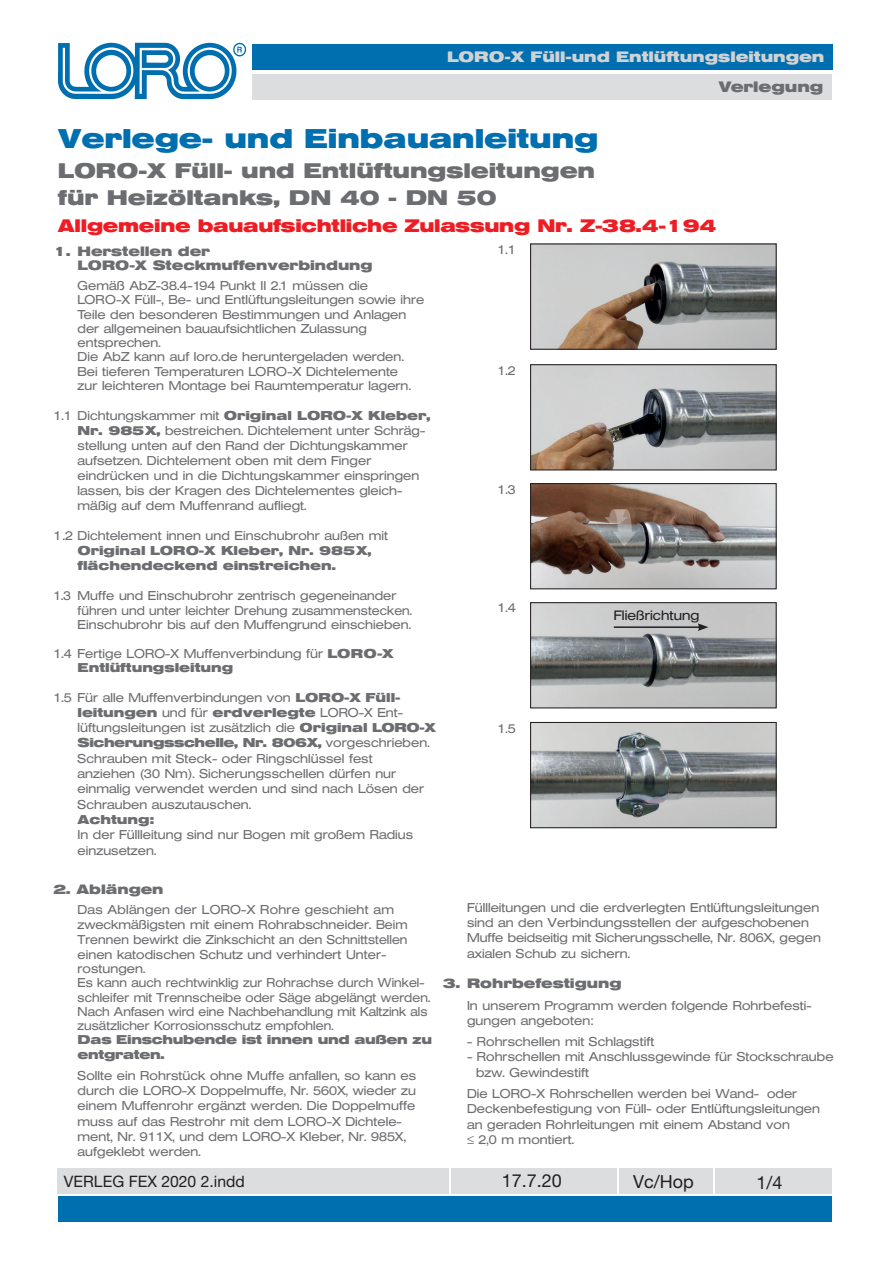
<style>
.page{position:relative;width:893px;height:1263px;background:#fff}
.page>*{position:absolute;margin:0;border:0;box-sizing:border-box;transform-origin:0 0}
.t1{font:700 27px "Helvetica Extended BQ";color:#006faf}
.t2{font:700 21px/27px "Helvetica Extended BQ";color:#6c6d70}
.t3{font:700 18px "Helvetica Extended BQ";letter-spacing:-.01em;color:#ee1d23}
.t4{font:18px "Helvetica Neue LT Std";color:#231f20}
.t5{font:15.75px "Helvetica Neue LT Std";color:#231f20}
.t6{font:700 15px "Helvetica Extended BQ";color:#d1d2d4}
.t7{font:700 15px "Helvetica Extended BQ";color:#6c6d70}
.t8{font:700 13.5px/14.2px "Helvetica Extended BQ";color:#6c6d70}
.t9{font:300 13.5px "Helvetica Extended BQ";color:#231f20}
.t10{font:300 12.75px/15.3px "Helvetica Extended BQ";color:#6c6d70}
.t11{font:300 12.75px/14.9px "Helvetica Extended BQ";color:#6c6d70;scale:.96 1}
.t12{font:700 12.75px/15px "Helvetica Extended BQ";color:#6c6d70}
.t13{font:700 12.75px/14.2px "Helvetica Extended BQ";letter-spacing:-.02em;color:#6c6d70}
.s1{font-weight:700}
</style>
<div class="page">
<div style="left:252px;top:44px;width:581px;height:26px;background:#006faf"></div>
<div style="left:252px;top:74px;width:580px;height:25px;background:#dcdddf"></div>
<img style="left:58px;top:42px;width:189px;height:58px">
<div style="left:58px;top:1196px;width:774px;height:26px;background:#006faf"></div>
<div style="left:58px;top:1168px;width:391px;height:25px;background:#dcdddf"></div>
<div style="left:451px;top:1168px;width:166px;height:25px;background:#dcdddf"></div>
<div style="left:619px;top:1168px;width:94px;height:25px;background:#dcdddf"></div>
<div style="left:715px;top:1168px;width:117px;height:25px;background:#dcdddf"></div>
<img style="left:532px;top:245px;width:243px;height:103px">
<div style="left:530px;top:243px;width:247px;height:107px;border:1px solid #231f20"></div>
<img style="left:532px;top:366px;width:243px;height:102px">
<div style="left:530px;top:364px;width:247px;height:106px;border:1px solid #231f20"></div>
<img style="left:532px;top:485px;width:243px;height:102px">
<div style="left:530px;top:483px;width:247px;height:106px;border:1px solid #231f20"></div>
<img style="left:532px;top:604px;width:243px;height:102px">
<div style="left:530px;top:602px;width:247px;height:106px;border:1px solid #231f20"></div>
<img style="left:532px;top:724px;width:243px;height:102px">
<div style="left:530px;top:722px;width:247px;height:106px;border:1px solid #231f20"></div>
<hr style="left:614px;top:626px;width:86px;height:2px;background:#231f20">
<svg style="left:698px;top:623px;width:10px;height:8px"></svg>
<p class="t6" style="left:447px;top:48px;width:379px">LORO-X Füll-und Entlüftungsleitungen</p>
<p class="t7" style="left:719px;top:78px;width:106px">Verlegung</p>
<h1 class="t1" style="left:58px;top:122px;width:542px">Verlege- und Einbauanleitung</h1>
<h2 class="t2" style="left:58px;top:157px;width:539px">LORO-X Füll- und Entlüftungsleitungen für Heizöltanks, DN 40 - DN 50</h2>
<h3 class="t3" style="left:58px;top:215px;width:660px">Allgemeine bauaufsichtliche Zulassung Nr. Z-38.4-194</h3>
<p class="t8" style="left:78px;top:244px;width:297px;text-indent:-24px">1. Herstellen der<br>LORO-X Steckmuffenverbindung</p>
<p class="t10" style="left:78px;top:279px;width:348px;line-height:14.2px">Gemäß AbZ-38.4-194 Punkt II 2.1 müssen die<br>LORO-X Füll-, Be- und Entlüftungsleitungen sowie ihre Teile den besonderen Bestimmungen und Anlagen der allgemeinen bauaufsichtlichen Zulassung entsprechen.<br>Die AbZ kann auf loro.de heruntergeladen werden.<br>Bei tieferen Temperaturen LORO-X Dichtelemente<br>zur leichteren Montage bei Raumtemperatur lagern.</p>
<p class="t10" style="left:78px;top:408px;width:354px;text-indent:-24px">1.1 Dichtungskammer mit <span class="s1">Original LORO-X Kleber, Nr. 985X,</span> bestreichen. Dichtelement unter Schräg&shy;stellung unten auf den Rand der Dichtungskammer aufsetzen. Dichtelement oben mit dem Finger eindrücken und in die Dichtungskammer einspringen lassen, bis der Kragen des Dichtelementes gleich&shy;mäßig auf dem Muffenrand aufliegt.</p>
<p class="t10" style="left:54px;top:528px;width:336px">1.2 Dichtelement innen und Einschubrohr außen mit</p>
<p class="t12" style="left:78px;top:543px;width:295px">Original LORO-X Kleber, Nr. 985X, flächendeckend einstreichen.</p>
<p class="t11" style="left:78px;top:588px;width:350px;text-indent:-24px">1.3 Muffe und Einschubrohr zentrisch gegeneinander führen und unter leichter Drehung zusammenstecken.<br>Einschubrohr bis auf den Muffengrund einschieben.</p>
<p class="t10" style="left:78px;top:646px;width:318px;line-height:14.2px;text-indent:-24px">1.4 Fertige LORO-X Muffenverbindung für <span class="s1">LORO-X<br>Entlüftungsleitung</span></p>
<p class="t10" style="left:78px;top:690px;width:360px;text-indent:-24px">1.5 Für alle Muffenverbindungen von <span class="s1">LORO-X Füll&shy;leitungen</span> und für <span class="s1">erdverlegte</span> LORO-X Ent&shy;lüftungsleitungen ist zusätzlich die <span class="s1">Original LORO-X Sicherungsschelle, Nr. 806X,</span> vorgeschrieben.<br>Schrauben mit Steck- oder Ringschlüssel fest<br>anziehen (30 Nm). Sicherungsschellen dürfen nur einmalig verwendet werden und sind nach Lösen der Schrauben auszutauschen.</p>
<p class="t12" style="left:78px;top:812px;width:78px">Achtung:</p>
<p class="t10" style="left:78px;top:827px;width:337px">In der Füllleitung sind nur Bogen mit großem Radius einzusetzen.</p>
<p class="t10" style="left:498px;top:242px;width:20px">1.1</p>
<p class="t10" style="left:498px;top:363px;width:20px">1.2</p>
<p class="t10" style="left:498px;top:482px;width:20px">1.3</p>
<p class="t10" style="left:498px;top:600px;width:20px">1.4</p>
<p class="t9" style="left:614px;top:608px;width:87px">Fließrichtung</p>
<p class="t10" style="left:498px;top:721px;width:20px">1.5</p>
<p class="t8" style="left:54px;top:882px;width:111px">2. Ablängen</p>
<p class="t10" style="left:78px;top:902px;width:354px;line-height:14.5px">Das Ablängen der LORO-X Rohre geschieht am zweckmäßigsten mit einem Rohrabschneider. Beim Trennen bewirkt die Zinkschicht an den Schnittstellen einen katodischen Schutz und verhindert Unter&shy;rostungen.<br>Es kann auch rechtwinklig zur Rohrachse durch Winkel&shy;schleifer mit Trennscheibe oder Säge abgelängt werden.<br>Nach Anfasen wird eine Nachbehandlung mit Kaltzink als zusätzlicher Korrosionsschutz empfohlen.</p>
<p class="t13" style="left:78px;top:1033px;width:356px">Das Einschubende ist innen und außen zu entgraten.</p>
<p class="t10" style="left:78px;top:1068px;width:340px">Sollte ein Rohrstück ohne Muffe anfallen, so kann es durch die LORO-X Doppelmuffe, Nr. 560X, wieder zu einem Muffenrohr ergänzt werden. Die Doppelmuffe muss auf das Restrohr mit dem LORO-X Dichtele&shy;ment, Nr. 911X, und dem LORO-X Kleber, Nr. 985X, aufgeklebt werden.</p>
<p class="t10" style="left:467px;top:900px;width:355px">Füllleitungen und die erdverlegten Entlüftungsleitungen sind an den Verbindungsstellen der aufgeschobenen Muffe beidseitig mit Sicherungsschelle, Nr. 806X, gegen axialen Schub zu sichern.</p>
<p class="t8" style="left:443px;top:976px;width:180px">3. Rohrbefestigung</p>
<p class="t10" style="left:467px;top:998px;width:346px">In unserem Programm werden folgende Rohrbefesti&shy;gungen angeboten:</p>
<p class="t10" style="left:467px;top:1034px;width:189px">- Rohrschellen mit Schlagstift</p>
<p class="t10" style="left:476px;top:1049px;width:359px;text-indent:-9px">- Rohrschellen mit Anschlussgewinde für Stockschraube bzw. Gewindestift</p>
<p class="t10" style="left:467px;top:1086px;width:355px">Die LORO-X Rohrschellen werden bei Wand- oder Deckenbefestigung von Füll- oder Entlüftungsleitungen an geraden Rohrleitungen mit einem Abstand von<br>≤ 2,0 m montiert.</p>
<p class="t5" style="left:64px;top:1172px;width:182px">VERLEG FEX 2020 2.indd</p>
<h3 class="t4" style="left:502px;top:1170px;width:62px">17.7.20</h3>
<h3 class="t4" style="left:633px;top:1170px;width:62px">Vc/Hop</h3>
<h3 class="t4" style="left:756px;top:1172px;width:28px">1/4</h3>
</div>
